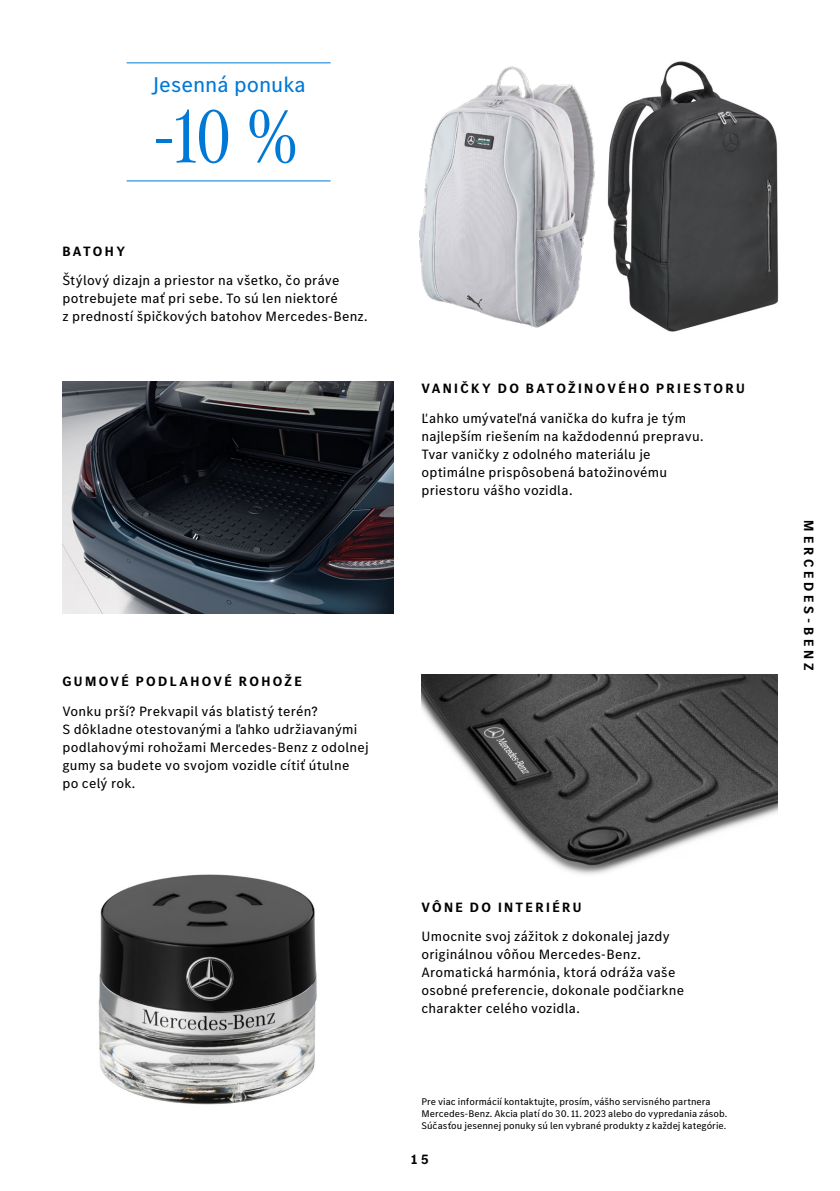
<style>
.page{position:relative;width:840px;height:1191px;background:#fff}
.page>*{position:absolute;margin:0;border:0;box-sizing:border-box;transform-origin:0 0}
.t1{font:78.2px "MB Corpo A Title Cond";color:#0078d6}
.t2{font:22.2px "MB Corpo S Text";color:#0078d6}
.t3{font:14px/18px "MB Corpo S Text";letter-spacing:.02em;color:#000}
.t4{font:700 14px "MB Corpo S Title";letter-spacing:.17em;color:#000}
.t5{font:700 14px "MB Corpo S Title";letter-spacing:.27em;color:#000}
.t6{font:10px/12px "MB Corpo S Text";letter-spacing:.005em;color:#000}
</style>
<div class="page">
<img style="left:98px;top:874px;width:219px;height:231px">
<img style="left:421px;top:675px;width:356px;height:200px">
<img style="left:62px;top:382px;width:331px;height:232px">
<img style="left:419px;top:66px;width:176px;height:262px">
<img style="left:607px;top:61px;width:172px;height:271px">
<hr style="left:126px;top:62px;width:204px;height:1px;background:#0078d6">
<hr style="left:126px;top:180px;width:204px;height:1px;background:#0078d6">
<h2 class="t2" style="left:151px;top:69px;width:156px">Jesenná ponuka</h2>
<h1 class="t1" style="left:152px;top:85px;width:147px">-10 %</h1>
<p class="t4" style="left:62px;top:242px;width:64px">BATOHY</p>
<p class="t3" style="left:62px;top:271px;width:306px">Štýlový dizajn a priestor na všetko, čo práve potrebujete mať pri sebe. To sú len niektoré<br>z predností špičkových batohov Mercedes-Benz.</p>
<p class="t4" style="left:421px;top:379px;width:324px">VANIČKY DO BATOŽINOVÉHO PRIESTORU</p>
<p class="t3" style="left:421px;top:408px;width:283px">Ľahko umývateľná vanička do kufra je tým najlepším riešením na každodennú prepravu.<br>Tvar vaničky z odolného materiálu je optimálne prispôsobená batožinovému priestoru vášho vozidla.</p>
<p class="t4" style="left:62px;top:672px;width:241px">GUMOVÉ PODLAHOVÉ ROHOŽE</p>
<p class="t3" style="left:62px;top:701px;width:307px">Vonku prší? Prekvapil vás blatistý terén?<br>S dôkladne otestovanými a ľahko udržiavanými podlahovými rohožami Mercedes-Benz z odolnej gumy sa budete vo svojom vozidle cítiť útulne po celý rok.</p>
<p class="t4" style="left:421px;top:898px;width:161px">VÔNE DO INTERIÉRU</p>
<p class="t3" style="left:421px;top:927px;width:264px">Umocnite svoj zážitok z dokonalej jazdy originálnou vôňou Mercedes-Benz.<br>Aromatická harmónia, ktorá odráža vaše osobné preferencie, dokonale podčiarkne charakter celého vozidla.</p>
<p class="t6" style="left:421px;top:1094px;width:307px">Pre viac informácií kontaktujte, prosím, vášho servisného partnera<br>Mercedes-Benz. Akcia platí do 30. 11. 2023 alebo do vypredania zásob.<br>Súčasťou jesennej ponuky sú len vybrané produkty z každej kategórie.</p>
<p class="t4" style="left:411px;top:1150px;width:19px">1 5</p>
<p class="t5" style="left:817px;top:520px;width:151px;rotate:90deg">MERCEDES-BENZ</p>
</div>
